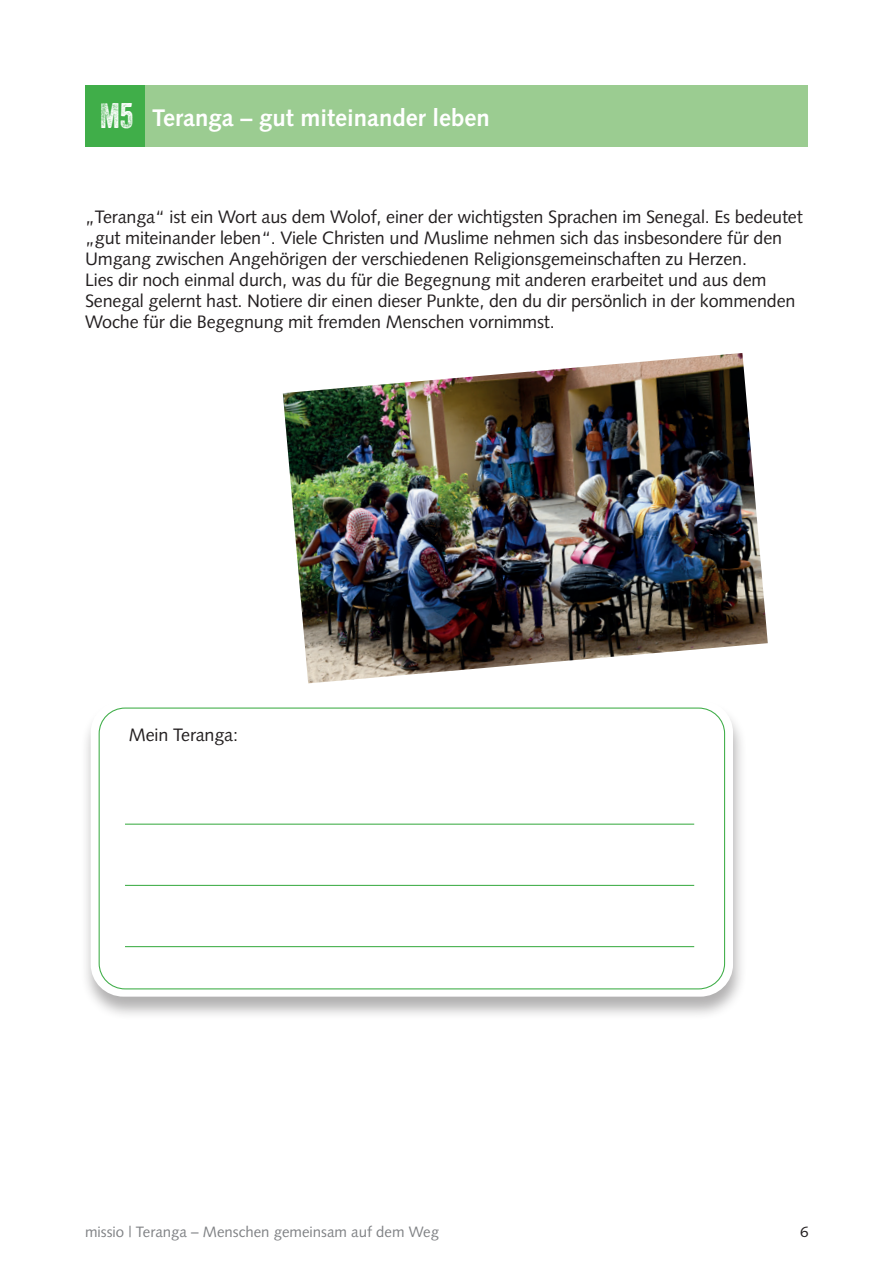
<style>
.page{position:relative;width:893px;height:1263px;background:#fff}
.page>*{position:absolute;margin:0;border:0;box-sizing:border-box;transform-origin:0 0}
.t1{font:700 24px "Syntax LT Pro";color:#fff}
.t2{font:18px/21px "Syntax LT Pro";letter-spacing:-.01em;color:#231f20}
.t3{font:15px "Syntax LT Pro";color:#808285}
.t4{font:15px "Syntax LT Pro";color:#231f20}
.s1{font-family:"Veneer Three";font-weight:400;font-size:34.5px}
</style>
<div class="page">
<div style="left:85px;top:85px;width:723px;height:62px;background:#9bcc91"></div>
<div style="left:85px;top:85px;width:60px;height:62px;background:#40ae49"></div>
<img style="left:283px;top:353px;width:485px;height:330px">
<div style="left:81px;top:700px;width:667px;height:321px;background:#231f20;opacity:.35"></div>
<div style="left:91px;top:700px;width:642px;height:297px;background:#fff;border-radius:33px"></div>
<svg style="left:98px;top:707px;width:628px;height:283px"></svg>
<hr style="left:125px;top:885px;width:569px;height:1px;background:#40ae49">
<hr style="left:125px;top:824px;width:569px;height:1px;background:#40ae49">
<h1 class="t1" style="left:100px;top:103px;width:391px"><span class="s1">M5</span> Teranga – gut miteinander leben</h1>
<p class="t2" style="left:85px;top:207px;width:719px">„Teranga“ ist ein Wort aus dem Wolof, einer der wichtigsten Sprachen im Senegal. Es bedeutet „gut miteinander leben“. Viele Christen und Muslime nehmen sich das insbesondere für den Umgang zwischen Angehörigen der verschiedenen Religionsgemeinschaften zu Herzen.<br>Lies dir noch einmal durch, was du für die Begegnung mit anderen erarbeitet und aus dem Senegal gelernt hast. Notiere dir einen dieser Punkte, den du dir persönlich in der kommenden Woche für die Begegnung mit fremden Menschen vornimmst.</p>
<p class="t2" style="left:129px;top:724px;width:111px">Mein Teranga:</p>
<p class="t3" style="left:85px;top:1223px;width:356px">missio | Teranga – Menschen gemeinsam auf dem Weg</p>
<p class="t4" style="left:800px;top:1223px;width:10px">6</p>
</div>
